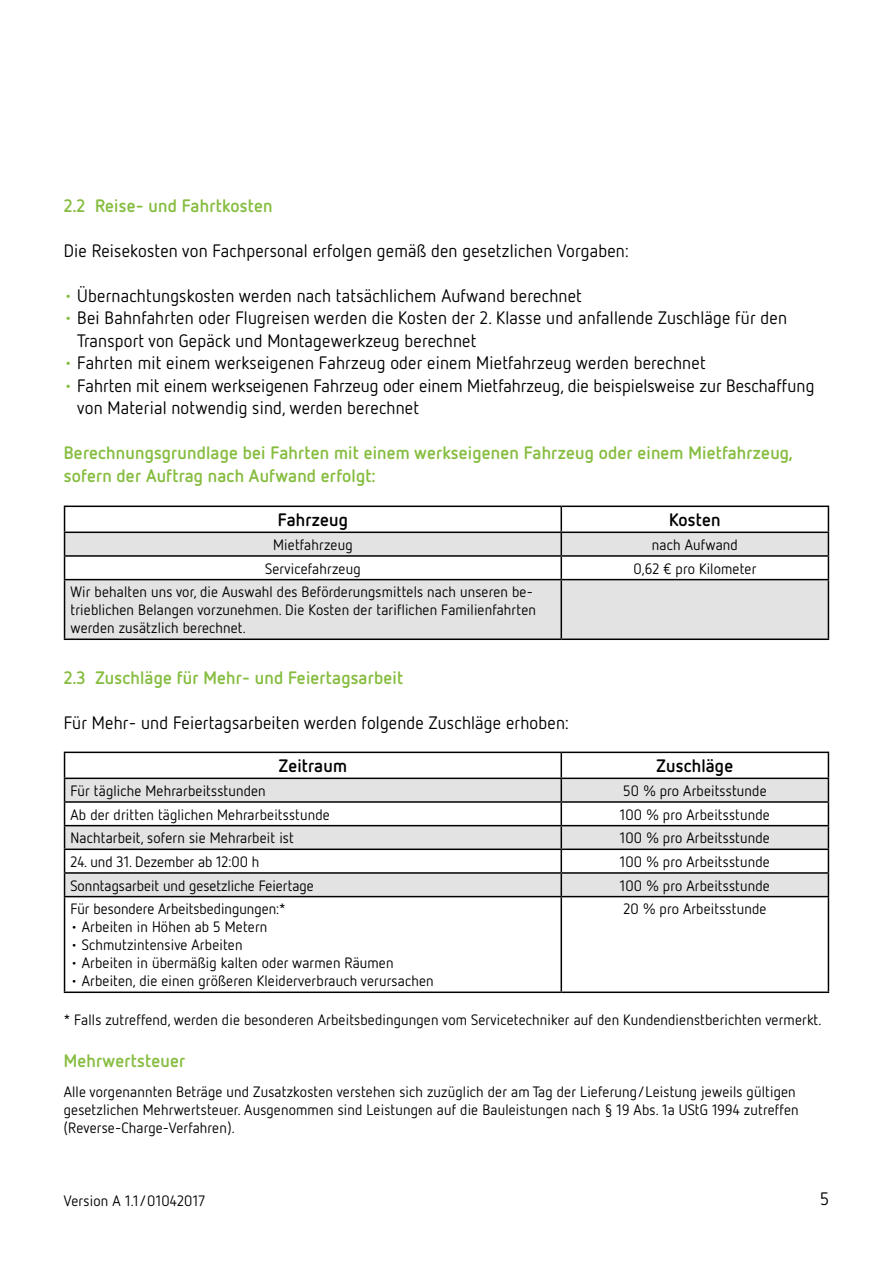
<style>
.page{position:relative;width:893px;height:1263px;background:#fff}
.page>*{position:absolute;margin:0;border:0;box-sizing:border-box;transform-origin:0 0}
.t1{font:18px/22.5px "Netto OT";letter-spacing:.01em;color:#000}
.t2{font:700 18px/22.5px "Netto OT";letter-spacing:.01em;color:#86bd40}
.t3{font:700 18px "Netto OT";letter-spacing:.01em;color:#000}
.t4{font:15px/18px "Netto OT";letter-spacing:.01em;color:#000}
.s1{color:#86bd40}
</style>
<div class="page">
<svg style="left:65px;top:507px;width:763px;height:24px"></svg>
<svg style="left:65px;top:533px;width:763px;height:105px;fill:#e3e3e3"></svg>
<hr style="left:64px;top:506px;width:497px;height:1px;background:#000">
<hr style="left:561px;top:506px;width:268px;height:1px;background:#000">
<hr style="left:64px;top:531px;width:497px;height:2px;background:#000">
<hr style="left:561px;top:531px;width:268px;height:2px;background:#000">
<hr style="left:64px;top:555px;width:497px;height:2px;background:#000">
<svg style="left:64px;top:507px;width:1px;height:72px"></svg>
<hr style="left:561px;top:555px;width:268px;height:2px;background:#000">
<svg style="left:561px;top:507px;width:1px;height:72px"></svg>
<svg style="left:828px;top:507px;width:1px;height:72px"></svg>
<hr style="left:64px;top:579px;width:497px;height:1px;background:#000">
<hr style="left:64px;top:580px;width:1px;height:58px;background:#000">
<hr style="left:561px;top:579px;width:268px;height:1px;background:#000">
<hr style="left:561px;top:580px;width:1px;height:58px;background:#000">
<hr style="left:828px;top:580px;width:1px;height:58px;background:#000">
<hr style="left:64px;top:638px;width:497px;height:2px;background:#000">
<hr style="left:561px;top:638px;width:268px;height:2px;background:#000">
<svg style="left:65px;top:753px;width:763px;height:238px"></svg>
<svg style="left:65px;top:779px;width:763px;height:117px;fill:#e3e3e3"></svg>
<hr style="left:64px;top:752px;width:497px;height:1px;background:#000">
<hr style="left:561px;top:752px;width:268px;height:1px;background:#000">
<hr style="left:64px;top:777px;width:497px;height:2px;background:#000">
<hr style="left:561px;top:777px;width:268px;height:2px;background:#000">
<hr style="left:64px;top:801px;width:497px;height:2px;background:#000">
<hr style="left:561px;top:801px;width:268px;height:2px;background:#000">
<hr style="left:64px;top:825px;width:497px;height:1px;background:#000">
<hr style="left:561px;top:825px;width:268px;height:1px;background:#000">
<hr style="left:64px;top:848px;width:497px;height:2px;background:#000">
<hr style="left:561px;top:848px;width:268px;height:2px;background:#000">
<hr style="left:64px;top:872px;width:497px;height:2px;background:#000">
<svg style="left:64px;top:753px;width:1px;height:143px"></svg>
<hr style="left:561px;top:872px;width:268px;height:2px;background:#000">
<svg style="left:561px;top:753px;width:1px;height:143px"></svg>
<svg style="left:828px;top:753px;width:1px;height:143px"></svg>
<hr style="left:64px;top:896px;width:497px;height:1px;background:#000">
<hr style="left:64px;top:897px;width:1px;height:94px;background:#000">
<hr style="left:561px;top:896px;width:268px;height:1px;background:#000">
<hr style="left:561px;top:897px;width:1px;height:94px;background:#000">
<hr style="left:828px;top:897px;width:1px;height:94px;background:#000">
<hr style="left:64px;top:991px;width:497px;height:2px;background:#000">
<hr style="left:561px;top:991px;width:268px;height:2px;background:#000">
<p class="t2" style="left:64px;top:193px;width:210px">2.2 Reise- und Fahrtkosten</p>
<p class="t1" style="left:64px;top:239px;width:566px">Die Reisekosten von Fachpersonal erfolgen gemäß den gesetzlichen Vorgaben:</p>
<p class="t1" style="left:64px;top:284px;width:520px"><span class="s1">•</span> Übernachtungskosten werden nach tatsächlichem Aufwand berechnet</p>
<p class="t1" style="left:77px;top:306px;width:711px;text-indent:-14px"><span class="s1">•</span> Bei Bahnfahrten oder Flugreisen werden die Kosten der 2. Klasse und anfallende Zuschläge für den<br>Transport von Gepäck und Montagewerkzeug berechnet</p>
<p class="t1" style="left:64px;top:351px;width:643px"><span class="s1">•</span> Fahrten mit einem werkseigenen Fahrzeug oder einem Mietfahrzeug werden berechnet</p>
<p class="t1" style="left:77px;top:374px;width:739px;text-indent:-14px"><span class="s1">•</span> Fahrten mit einem werkseigenen Fahrzeug oder einem Mietfahrzeug, die beispielsweise zur Beschaffung von Material notwendig sind, werden berechnet</p>
<p class="t2" style="left:64px;top:441px;width:731px">Berechnungsgrundlage bei Fahrten mit einem werkseigenen Fahrzeug oder einem Mietfahrzeug, sofern der Auftrag nach Aufwand erfolgt:</p>
<p class="t3" style="left:278px;top:509px;width:72px">Fahrzeug</p>
<p class="t3" style="left:669px;top:509px;width:53px">Kosten</p>
<p class="t4" style="left:273px;top:535px;width:81px">Mietfahrzeug</p>
<p class="t4" style="left:652px;top:535px;width:87px">nach Aufwand</p>
<p class="t4" style="left:265px;top:559px;width:97px">Servicefahrzeug</p>
<p class="t4" style="left:633px;top:559px;width:125px">0,62 € pro Kilometer</p>
<p class="t4" style="left:71px;top:583px;width:467px">Wir behalten uns vor, die Auswahl des Beförderungsmittels nach unseren be&shy;trieblichen Belangen vorzunehmen. Die Kosten der tariflichen Familienfahrten werden zusätzlich berechnet.</p>
<p class="t2" style="left:64px;top:666px;width:341px">2.3 Zuschläge für Mehr- und Feiertagsarbeit</p>
<p class="t1" style="left:64px;top:711px;width:507px">Für Mehr- und Feiertagsarbeiten werden folgende Zuschläge erhoben:</p>
<p class="t3" style="left:279px;top:755px;width:70px">Zeitraum</p>
<p class="t3" style="left:657px;top:755px;width:78px">Zuschläge</p>
<p class="t4" style="left:71px;top:781px;width:197px">Für tägliche Mehrarbeitsstunden</p>
<p class="t4" style="left:623px;top:781px;width:145px">50 % pro Arbeitsstunde</p>
<p class="t4" style="left:71px;top:805px;width:261px">Ab der dritten täglichen Mehrarbeitsstunde</p>
<p class="t4" style="left:620px;top:805px;width:151px">100 % pro Arbeitsstunde</p>
<p class="t4" style="left:71px;top:829px;width:225px">Nachtarbeit, sofern sie Mehrarbeit ist</p>
<p class="t4" style="left:620px;top:829px;width:151px">100 % pro Arbeitsstunde</p>
<p class="t4" style="left:71px;top:852px;width:190px">24. und 31. Dezember ab 12:00 h</p>
<p class="t4" style="left:620px;top:852px;width:151px">100 % pro Arbeitsstunde</p>
<p class="t4" style="left:71px;top:876px;width:245px">Sonntagsarbeit und gesetzliche Feiertage</p>
<p class="t4" style="left:620px;top:876px;width:151px">100 % pro Arbeitsstunde</p>
<p class="t4" style="left:71px;top:900px;width:217px">Für besondere Arbeitsbedingungen:*</p>
<p class="t4" style="left:71px;top:918px;width:198px">• Arbeiten in Höhen ab 5 Metern</p>
<p class="t4" style="left:71px;top:936px;width:174px">• Schmutzintensive Arbeiten</p>
<p class="t4" style="left:71px;top:954px;width:325px">• Arbeiten in übermäßig kalten oder warmen Räumen</p>
<p class="t4" style="left:71px;top:972px;width:365px">• Arbeiten, die einen größeren Kleiderverbrauch verursachen</p>
<p class="t4" style="left:623px;top:900px;width:145px">20 % pro Arbeitsstunde</p>
<p class="t4" style="left:64px;top:1010px;width:759px">* Falls zutreffend, werden die besonderen Arbeitsbedingungen vom Servicetechniker auf den Kundendienstberichten vermerkt.</p>
<p class="t2" style="left:64px;top:1048px;width:123px">Mehrwertsteuer</p>
<p class="t4" style="left:64px;top:1082px;width:736px">Alle vorgenannten Beträge und Zusatzkosten verstehen sich zuzüglich der am Tag der Lieferung/Leistung jeweils gültigen gesetzlichen Mehrwertsteuer. Ausgenommen sind Leistungen auf die Bauleistungen nach § 19 Abs. 1a UStG 1994 zutreffen (Reverse-Charge-Verfahren).</p>
<p class="t4" style="left:64px;top:1191px;width:143px">Version A 1.1/01042017</p>
<p class="t1" style="left:820px;top:1187px;width:10px">5</p>
</div>
